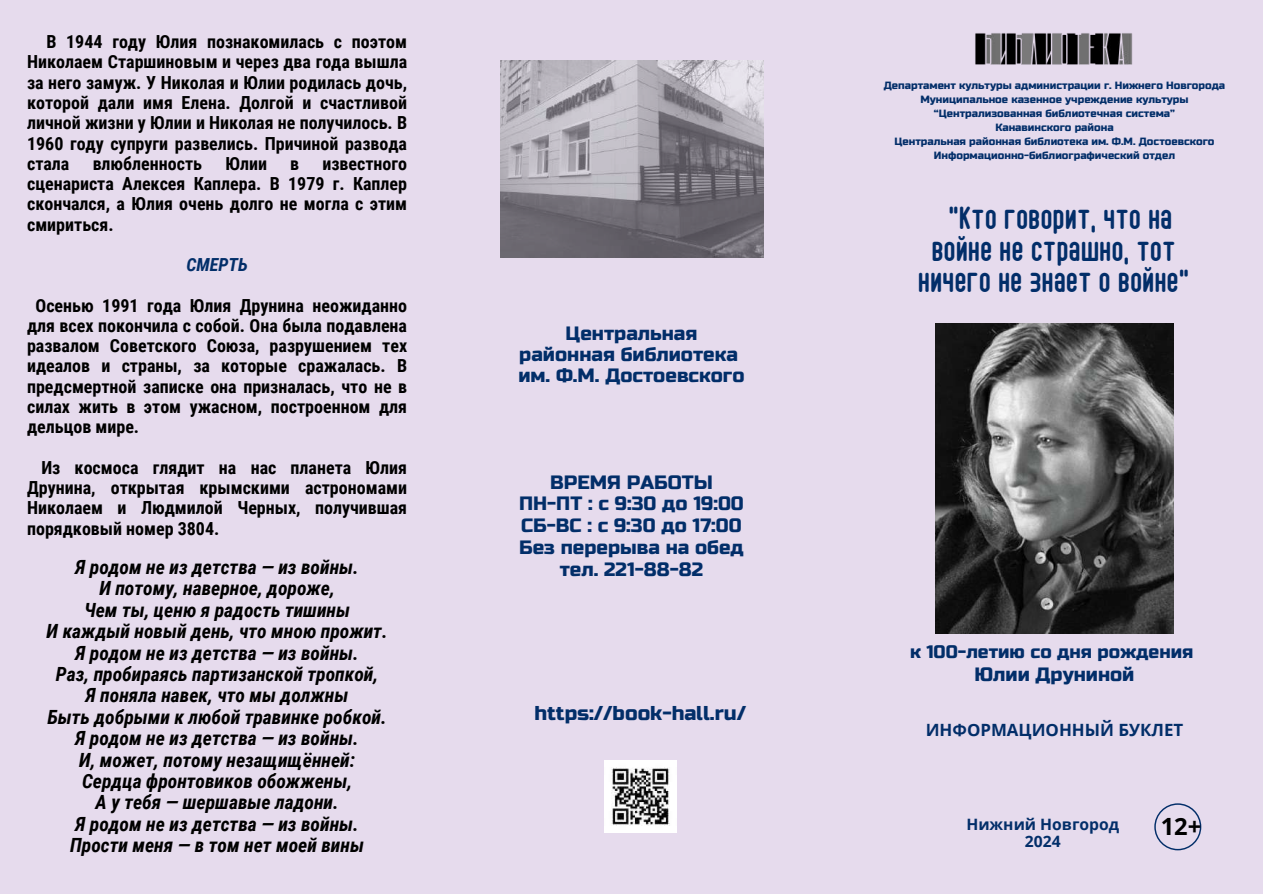
<style>
.page{position:relative;width:1263px;height:894px;background:#fff}
.page>*{position:absolute;margin:0;border:0;box-sizing:border-box;transform-origin:0 0}
.t1{font:32.1px/31.7px "Bumblebee";letter-spacing:.02em;color:#022e69;text-align:center}
.t2{font:700 23.7px "Open Sans";color:#000}
.t3{font:20.1px "Russo One";color:#022e69}
.t4{font:italic 700 19.5px/21.3px "Roboto Condensed";color:#000;text-align:center}
.t5{font:19.35px/21.8px "Russo One";color:#022e69;text-align:center}
.t6{font:18.15px "Russo One";color:#022e69}
.t7{font:700 18px/20.2px "Roboto Condensed";color:#000;text-align:justify}
.t8{font:italic 700 18px "Roboto Condensed";color:#022e69}
.t9{font:700 16.95px "Open Sans";color:#022e69}
.t10{font:700 15.6px/16.4px "Open Sans";color:#022e69;text-align:center}
.t11{font:10.5px/14px "Russo One";color:#022e69;text-align:center}
</style>
<div class="page">
<div style="left:0;top:0;width:1263px;height:893px;background:#e6dbed"></div>
<img style="left:500px;top:61px;width:263px;height:196px">
<img style="left:604px;top:760px;width:72px;height:72px">
<svg style="left:1154px;top:803px;width:47px;height:47px"></svg>
<img style="left:936px;top:323px;width:237px;height:310px">
<img style="left:975px;top:33px;width:158px;height:32px">
<p class="t7" style="left:27px;top:32px;width:382px;text-indent:19px">В 1944 году Юлия познакомилась с поэтом Николаем Старшиновым и через два года вышла за него замуж. У Николая и Юлии родилась дочь, которой дали имя Елена. Долгой и счастливой личной жизни у Юлии и Николая не получилось. В 1960 году супруги развелись. Причиной развода стала</p>
<p class="t7" style="left:93px;top:153px;width:111px">влюбленность</p>
<p class="t7" style="left:225px;top:153px;width:43px">Юлии</p>
<p class="t7" style="left:290px;top:153px;width:10px">в</p>
<p class="t7" style="left:27px;top:153px;width:382px;text-indent:295px">известного сценариста Алексея Каплера. В 1979 г. Каплер скончался, а Юлия очень долго не могла с этим смириться.</p>
<p class="t8" style="left:186px;top:254px;width:63px">СМЕРТЬ</p>
<p class="t7" style="left:27px;top:295px;width:382px;text-indent:8px">Осенью 1991 года Юлия Друнина неожиданно для всех покончила с собой. Она была подавлена развалом Советского Союза, разрушением тех идеалов и страны, за которые сражалась. В предсмертной записке она призналась, что не в силах жить в этом ужасном, построенном для дельцов мире.</p>
<p class="t7" style="left:27px;top:457px;width:382px;text-indent:14px">Из космоса глядит на нас планета Юлия Друнина, открытая крымскими астрономами Николаем и Людмилой Черных, получившая порядковый номер 3804.</p>
<p class="t4" style="left:47px;top:556px;width:342px">Я родом не из детства — из войны.<br>И потому, наверное, дороже,<br>Чем ты, ценю я радость тишины<br>И каждый новый день, что мною прожит.<br>Я родом не из детства — из войны.<br>Раз, пробираясь партизанской тропкой,<br>Я поняла навек, что мы должны<br>Быть добрыми к любой травинке робкой.<br>Я родом не из детства — из войны.<br>И, может, потому незащищённей:<br>Сердца фронтовиков обожжены,<br>А у тебя — шершавые ладони.<br>Я родом не из детства — из войны.<br>Прости меня — в том нет моей вины</p>
<p class="t5" style="left:518px;top:323px;width:228px;line-height:20.9px">Центральная районная библиотека им. Ф.М. Достоевского</p>
<p class="t5" style="left:519px;top:471px;width:226px">ВРЕМЯ РАБОТЫ<br>ПН-ПТ : с 9:30 до 19:00<br>СБ-ВС : с 9:30 до 17:00<br>Без перерыва на обед тел. 221-88-82</p>
<p class="t3" style="left:534px;top:701px;width:213px">https://book-hall.ru/</p>
<p class="t11" style="left:884px;top:78px;width:343px">Департамент культуры администрации г. Нижнего Новгорода Муниципальное казенное учреждение культуры “Централизованная библиотечная система”<br>Канавинского района<br>Центральная районная библиотека им. Ф.М. Достоевского Информационно-библиографический отдел</p>
<h1 class="t1" style="left:919px;top:203px;width:272px">“Кто говорит, что на войне не страшно, тот ничего не знает о войне”</h1>
<p class="t6" style="left:910px;top:641px;width:285px">к 100-летию со дня рождения</p>
<p class="t5" style="left:974px;top:663px;width:161px">Юлии Друниной</p>
<p class="t9" style="left:926px;top:717px;width:259px">ИНФОРМАЦИОННЫЙ БУКЛЕТ</p>
<p class="t10" style="left:966px;top:815px;width:154px">Нижний Новгород<br>2024</p>
<h2 class="t2" style="left:1161px;top:809px;width:42px">12+</h2>
</div>
